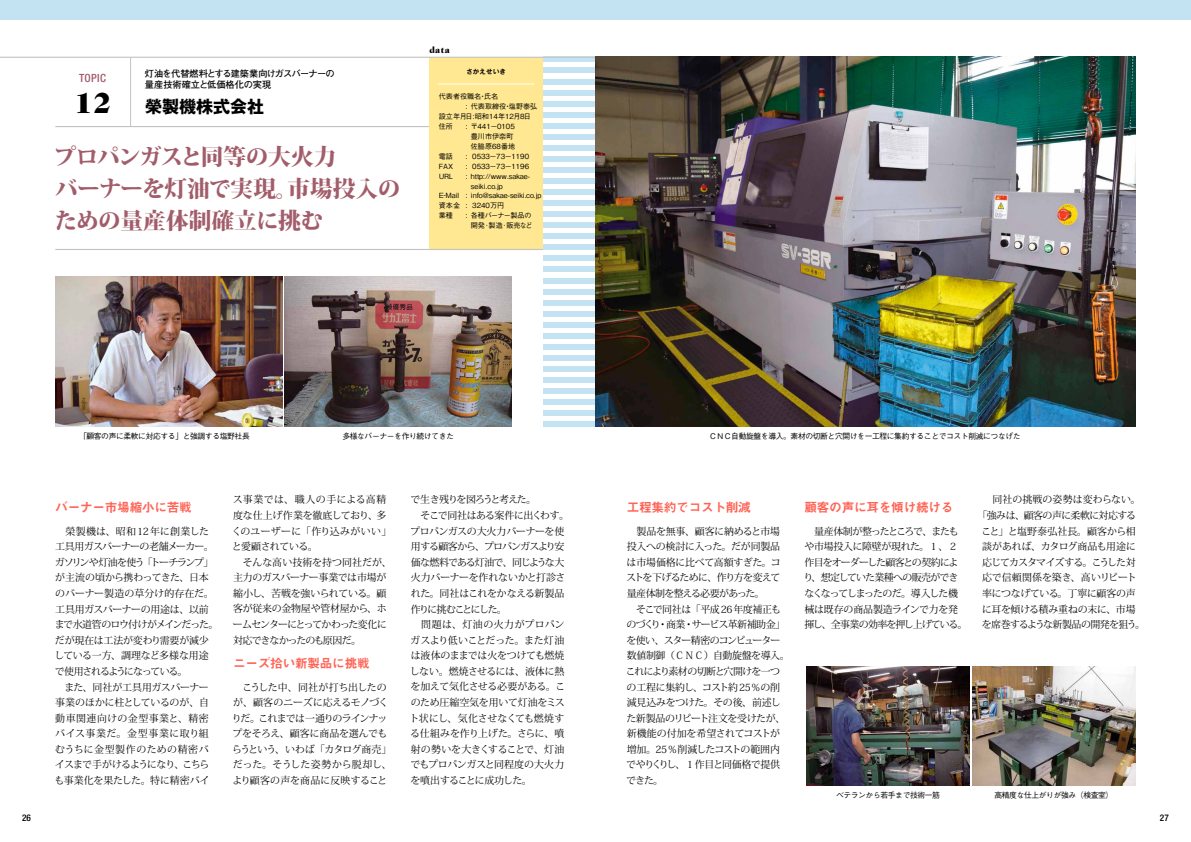
<style>
.page{position:relative;width:1191px;height:842px;background:#fff}
.page>*{position:absolute;margin:0;border:0;box-sizing:border-box;transform-origin:0 0}
.t1{font:900 29.8px "Caslon Two Twenty Four";color:#000}
.t2{font:800 22.7px/31.9px "Koz Min Pr 6 N";letter-spacing:-.01em;color:#a25d6a}
.t3{font:700 17px "Gothic MB101 Pro";color:#000}
.t4{font:12.8px "Midashi Go Pro MB31";letter-spacing:-.03em;color:#ff6355}
.t5{font:500 condensed 11.3px "Helvetica Neue";letter-spacing:.03em;color:#a25d6a}
.t6{font:9.9px/15.6px "Koz Min Pr 6 N";letter-spacing:-.04em;color:#000}
.t7{font:9.9px/15.6px "Koz Min Pr 6 N";letter-spacing:-.02em;color:#000}
.t8{font:9.9px/15.6px "Koz Min Pr 6 N";letter-spacing:-.065em;color:#000}
.t9{font:9.9px "Koz Min Pr 6 N";letter-spacing:-.095em;color:#000}
.t10{font:9.9px "Koz Min Pr 6 N";letter-spacing:.01em;color:#000}
.t11{font:9.9px "Koz Min Pr 6 N";letter-spacing:.015em;color:#000}
.t12{font:9.9px "Koz Min Pr 6 N";letter-spacing:-.015em;color:#000}
.t13{font:9.9px "Koz Min Pr 6 N";letter-spacing:-.01em;color:#000}
.t14{font:700 9.2px/11.3px "Futo Go B101 Pro";letter-spacing:-.02em;color:#000}
.t15{font:500 condensed 9.2px "Helvetica Neue";color:#000}
.t16{font:900 9.2px "Caslon Two Twenty Four";color:#000}
.t17{font:500 7.8px "Gothic BBB Pro";letter-spacing:-.05em;color:#000}
.t18{font:500 7.1px "Gothic BBB Pro";color:#000}
.t19{font:500 7.1px "Gothic BBB Pro";letter-spacing:-.185em;color:#000}
.t20{font:500 7.1px "Gothic BBB Pro";letter-spacing:-.37em;color:#000}
.t21{font:500 7.1px/9.9px "Gothic BBB Pro";letter-spacing:-.095em;color:#000;text-align:center}
.t22{font:500 7.1px/9.9px "Gothic BBB Pro";letter-spacing:-.03em;color:#000;text-align:right}
.t23{font:700 6.4px "Gothic MB101 Pro De";letter-spacing:.05em;color:#000}
</style>
<div class="page">
<div style="left:0;top:0;width:595px;height:20px;background:#c3e3f2"></div>
<div style="left:543px;top:68px;width:52px;height:5px;background:#c3e3f2"></div>
<div style="left:543px;top:57px;width:52px;height:5px;background:#c3e3f2"></div>
<div style="left:543px;top:223px;width:52px;height:5px;background:#c3e3f2"></div>
<div style="left:543px;top:200px;width:52px;height:6px;background:#c3e3f2"></div>
<div style="left:543px;top:178px;width:52px;height:6px;background:#c3e3f2"></div>
<div style="left:543px;top:156px;width:52px;height:6px;background:#c3e3f2"></div>
<div style="left:543px;top:134px;width:52px;height:5px;background:#c3e3f2"></div>
<div style="left:543px;top:112px;width:52px;height:5px;background:#c3e3f2"></div>
<div style="left:543px;top:90px;width:52px;height:5px;background:#c3e3f2"></div>
<div style="left:543px;top:234px;width:52px;height:5px;background:#c3e3f2"></div>
<div style="left:543px;top:211px;width:52px;height:6px;background:#c3e3f2"></div>
<div style="left:543px;top:189px;width:52px;height:6px;background:#c3e3f2"></div>
<div style="left:543px;top:167px;width:52px;height:6px;background:#c3e3f2"></div>
<div style="left:543px;top:145px;width:52px;height:6px;background:#c3e3f2"></div>
<div style="left:543px;top:123px;width:52px;height:5px;background:#c3e3f2"></div>
<div style="left:543px;top:101px;width:52px;height:5px;background:#c3e3f2"></div>
<div style="left:543px;top:79px;width:52px;height:5px;background:#c3e3f2"></div>
<div style="left:543px;top:256px;width:52px;height:5px;background:#c3e3f2"></div>
<div style="left:543px;top:245px;width:52px;height:5px;background:#c3e3f2"></div>
<div style="left:543px;top:410px;width:52px;height:6px;background:#c3e3f2"></div>
<div style="left:543px;top:388px;width:52px;height:6px;background:#c3e3f2"></div>
<div style="left:543px;top:366px;width:52px;height:6px;background:#c3e3f2"></div>
<div style="left:543px;top:344px;width:52px;height:6px;background:#c3e3f2"></div>
<div style="left:543px;top:322px;width:52px;height:5px;background:#c3e3f2"></div>
<div style="left:543px;top:300px;width:52px;height:5px;background:#c3e3f2"></div>
<div style="left:543px;top:278px;width:52px;height:5px;background:#c3e3f2"></div>
<div style="left:543px;top:422px;width:52px;height:5px;background:#c3e3f2"></div>
<div style="left:543px;top:399px;width:52px;height:6px;background:#c3e3f2"></div>
<div style="left:543px;top:377px;width:52px;height:6px;background:#c3e3f2"></div>
<div style="left:543px;top:355px;width:52px;height:6px;background:#c3e3f2"></div>
<div style="left:543px;top:333px;width:52px;height:5px;background:#c3e3f2"></div>
<div style="left:543px;top:311px;width:52px;height:5px;background:#c3e3f2"></div>
<div style="left:543px;top:289px;width:52px;height:5px;background:#c3e3f2"></div>
<div style="left:543px;top:267px;width:52px;height:5px;background:#c3e3f2"></div>
<hr style="left:55px;top:126px;width:449px;height:1px;background:#c3c3c3">
<div style="left:429px;top:57px;width:114px;height:193px;background:#ffe891"></div>
<hr style="left:55px;top:249px;width:488px;height:1px;background:#c3c3c3">
<hr style="left:0;top:57px;width:595px;height:1px;background:#c3c3c3">
<hr style="left:130px;top:58px;width:1px;height:69px;background:#c3c3c3">
<img style="left:55px;top:277px;width:227px;height:150px">
<img style="left:285px;top:277px;width:227px;height:150px">
<hr style="left:438px;top:84px;width:96px;height:1px;background:#fff">
<img style="left:595px;top:56px;width:541px;height:730px">
<div style="left:595px;top:0;width:596px;height:20px;background:#c3e3f2"></div>
<img style="left:806px;top:666px;width:163px;height:119px">
<img style="left:972px;top:666px;width:163px;height:119px">
<p class="t16" style="left:429px;top:45px;width:22px">data</p>
<p class="t5" style="left:79px;top:71px;width:28px">TOPIC</p>
<h1 class="t1" style="left:74px;top:85px;width:38px">12</h1>
<p class="t14" style="left:145px;top:66px;width:191px">灯油を代替燃料とする建築業向けガスバーナーの量産技術確立と低価格化の実現</p>
<h3 class="t3" style="left:145px;top:92px;width:121px">榮製機株式会社</h3>
<h2 class="t2" style="left:54px;top:141px;width:348px">プロパンガスと同等の大火力<br>バーナーを灯油で実現。市場投入のための量産体制確立に挑む</h2>
<p class="t23" style="left:466px;top:66px;width:41px">さかえせいき</p>
<p class="t18" style="left:439px;top:91px;width:61px">代表者役職名・氏名</p>
<p class="t18" style="left:466px;top:101px;width:73px">: 代表取締役・塩野泰弘</p>
<p class="t19" style="left:439px;top:111px;width:94px">設立年月日 : 昭和１４年１２月８日</p>
<p class="t18" style="left:439px;top:121px;width:16px">住所</p>
<p class="t21" style="left:466px;top:120px;width:52px">: 〒４４１－０１０５豊川市伊奈町佐脇原６８番地</p>
<p class="t18" style="left:439px;top:150px;width:16px">電話</p>
<p class="t20" style="left:466px;top:150px;width:66px">: ０５３３－７３－１１９０</p>
<p class="t18" style="left:437px;top:160px;width:18px">ＦＡＸ</p>
<p class="t20" style="left:466px;top:160px;width:66px">: ０５３３－７３－１１９６</p>
<p class="t18" style="left:438px;top:170px;width:18px">ＵＲＬ</p>
<p class="t18" style="left:466px;top:170px;width:66px">: http://www.sakae-</p>
<p class="t18" style="left:471px;top:180px;width:34px">seiki.co.jp</p>
<p class="t18" style="left:438px;top:190px;width:105px">Ｅ‐Ｍａｉｌ : info@sakae-seiki.co.jp</p>
<p class="t19" style="left:439px;top:200px;width:67px">資本金 : ３２４０万円</p>
<p class="t18" style="left:439px;top:210px;width:16px">業種</p>
<p class="t22" style="left:466px;top:210px;width:68px">: 各種バーナー製品の開発･製造･販売など</p>
<p class="t15" style="left:22px;top:812px;width:10px">26</p>
<p class="t17" style="left:79px;top:430px;width:172px">「顧客の声に柔軟に対応する」と強調する塩野社長</p>
<p class="t17" style="left:342px;top:430px;width:113px">多様なバーナーを作り続けてきた</p>
<p class="t4" style="left:55px;top:497px;width:138px">バーナー市場縮小に苦戦</p>
<p class="t6" style="left:54px;top:523px;width:165px">　榮製機は、昭和12年に創業した工具用ガスバーナーの老舗メーカー。ガソリンや灯油を使う「トーチランプ」が主流の頃から携わってきた、日本のバーナー製造の草分け的存在だ。工具用ガスバーナーの用途は、以前まで水道管のロウ付けがメインだった。だが現在は工法が変わり需要が減少している一方、調理など多様な用途で使用されるようになっている。<br>　また、同社が工具用ガスバーナー事業のほかに柱としているのが、自動車関連向けの金型事業と、精密バイス事業だ。金型事業に取り組むうちに金型製作のための精密バイスまで手がけるようになり、こちらも事業化を果たした。特に精密バイ</p>
<p class="t7" style="left:232px;top:492px;width:161px">ス事業では、職人の手による高精度な仕上げ作業を徹底しており、多くのユーザーに「作り込みがいい」と愛顧されている。<br>　そんな高い技術を持つ同社だが、主力のガスバーナー事業では市場が縮小し、苦戦を強いられている。顧客が従来の金物屋や管材屋から、ホームセンターにとってかわった変化に対応できなかったのも原因だ。</p>
<p class="t4" style="left:233px;top:653px;width:138px">ニーズ拾い新製品に挑戦</p>
<p class="t7" style="left:232px;top:679px;width:161px">　こうした中、同社が打ち出したのが、顧客のニーズに応えるモノづくりだ。これまでは一通りのラインナップをそろえ、顧客に商品を選んでもらうという、いわば「カタログ商売」だった。そうした姿勢から脱却し、より顧客の声を商品に反映すること</p>
<p class="t6" style="left:409px;top:492px;width:161px">で生き残りを図ろうと考えた。<br>　そこで同社はある案件に出くわす。プロパンガスの大火力バーナーを使用する顧客から、プロパンガスより安価な燃料である灯油で、同じような大火力バーナーを作れないかと打診された。同社はこれをかなえる新製品作りに挑むことにした。<br>　問題は、灯油の火力がプロパンガスより低いことだった。また灯油は液体のままでは火をつけても燃焼しない。燃焼させるには、液体に熱を加えて気化させる必要がある。このため圧縮空気を用いて灯油をミスト状にし、気化させなくても燃焼する仕組みを作り上げた。さらに、噴射の勢いを大きくすることで、灯油でもプロパンガスと同程度の大火力を噴出することに成功した。</p>
<p class="t17" style="left:709px;top:430px;width:313px">ＣＮＣ自動旋盤を導入。素材の切断と穴開けを一工程に集約することでコスト削減につなげた</p>
<p class="t4" style="left:626px;top:497px;width:126px">工程集約でコスト削減</p>
<p class="t6" style="left:626px;top:523px;width:165px">　製品を無事、顧客に納めると市場投入への検討に入った。だが同製品は市場価格に比べて高額すぎた。コストを下げるために、作り方を変えて量産体制を整える必要があった。<br>　そこで同社は「平成26年度補正ものづくり・商業・サービス革新補助金」を使い、スター精密のコンピューター数値制御（ＣＮＣ）自動旋盤を導入。これにより素材の切断と穴開けを一つの工程に集約し、コスト約25％の削減見込みをつけた。その後、前述した新製品のリピート注文を受けたが、新機能の付加を希望されてコストが増加。25％削減したコストの範囲内でやりくりし、１作目と同価格で提供できた。</p>
<p class="t4" style="left:804px;top:497px;width:151px">顧客の声に耳を傾け続ける</p>
<p class="t8" style="left:803px;top:523px;width:165px">　量産体制が整ったところで、またもや市場投入に障壁が現れた。１、２作目をオーダーした顧客との契約により、想定していた業種への販売ができなくなってしまったのだ。導入した機械は既存の商品製造ラインで力を発揮し、全事業の効率を押し上げている。</p>
<p class="t10" style="left:982px;top:494px;width:160px">　同社の挑戦の姿勢は変わらない。</p>
<p class="t6" style="left:977px;top:508px;width:160px">「強みは、顧客の声に柔軟に対応する</p>
<p class="t11" style="left:981px;top:525px;width:156px">こと」と塩野泰弘社長。顧客から相</p>
<p class="t12" style="left:982px;top:541px;width:155px">談があれば、カタログ商品も用途に</p>
<p class="t9" style="left:982px;top:556px;width:155px">応じてカスタマイズする。こうした対</p>
<p class="t13" style="left:982px;top:572px;width:156px">応で信頼関係を築き、高いリピート</p>
<p class="t7" style="left:982px;top:586px;width:155px">率につなげている。丁寧に顧客の声</p>
<p class="t6" style="left:982px;top:601px;width:155px">に耳を傾ける積み重ねの末に、市場</p>
<p class="t6" style="left:982px;top:617px;width:164px">を席巻するような新製品の開発を狙う。</p>
<p class="t17" style="left:836px;top:789px;width:106px">ベテランから若手まで技術一筋</p>
<p class="t17" style="left:994px;top:789px;width:120px">高精度な仕上がりが強み（検査室）</p>
<p class="t15" style="left:1159px;top:812px;width:10px">27</p>
</div>
